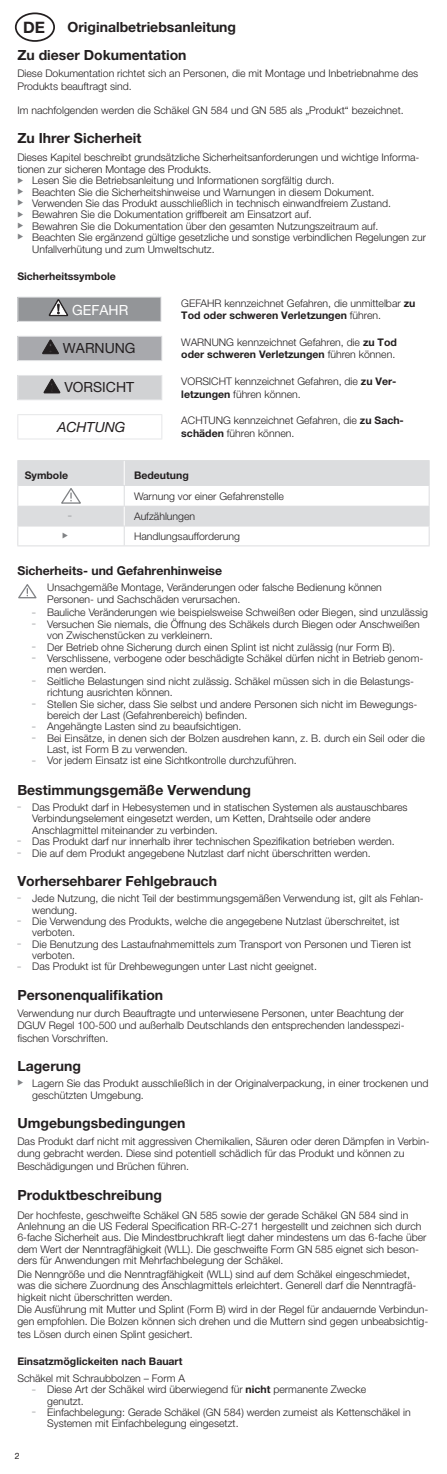
<style>
.page{position:relative;width:447px;height:1474px;background:#fff}
.page>*{position:absolute;margin:0;border:0;box-sizing:border-box;transform-origin:0 0}
.t1{font:700 15.75px "Helvetica Neue LT Pro";color:#231f20}
.t2{font:700 14px/28px "Helvetica Neue LT Pro";color:#231f20}
.t3{font:14px "Helvetica Neue LT Pro";color:#231f20}
.t4{font:italic 14px "Helvetica Neue LT Pro";color:#231f20}
.t5{font:14px "Helvetica Neue LT Pro";color:#fff}
.t6{font:700 12.25px "Helvetica Neue LT Pro";color:#231f20}
.t7{font:300 10.5px/11.4px "Helvetica Neue LT Pro";color:#231f20}
.t8{font:700 10.5px "Helvetica Neue LT Pro";color:#231f20}
.t9{font:8.75px "Helvetica Neue LT Pro";color:#231f20}
.t10{font:7px "Helvetica Neue LT Pro";color:#808285}
.s1{font-weight:700}
</style>
<div class="page">
<div style="left:15px;top:12px;width:40px;height:30px;border:2px solid #231f20;border-radius:50%"></div>
<div style="left:18px;top:297px;width:143px;height:24px;background:#939598"></div>
<hr style="left:17px;top:297px;width:144px;height:1px;background:#e5e6e8">
<svg style="left:17px;top:297px;width:1px;height:24px"></svg>
<svg style="left:160px;top:297px;width:1px;height:24px"></svg>
<hr style="left:17px;top:321px;width:144px;height:1px;background:#e5e6e8">
<svg style="left:49px;top:299px;width:19px;height:17px"></svg>
<div style="left:18px;top:336px;width:144px;height:24px;background:#a8a9ad"></div>
<hr style="left:17px;top:336px;width:145px;height:1px;background:#e5e6e8">
<svg style="left:17px;top:337px;width:1px;height:23px"></svg>
<svg style="left:161px;top:337px;width:1px;height:23px"></svg>
<hr style="left:17px;top:360px;width:145px;height:1px;background:#e5e6e8">
<svg style="left:42px;top:340px;width:17px;height:14px"></svg>
<div style="left:18px;top:375px;width:144px;height:25px;background:#d1d2d4"></div>
<hr style="left:17px;top:375px;width:145px;height:1px;background:#e5e6e8">
<svg style="left:17px;top:376px;width:1px;height:23px"></svg>
<svg style="left:161px;top:376px;width:1px;height:23px"></svg>
<hr style="left:17px;top:399px;width:145px;height:1px;background:#e5e6e8">
<svg style="left:44px;top:379px;width:16px;height:14px"></svg>
<hr style="left:17px;top:414px;width:145px;height:1px;background:#e5e6e8">
<svg style="left:17px;top:415px;width:1px;height:23px"></svg>
<svg style="left:161px;top:415px;width:1px;height:23px"></svg>
<hr style="left:17px;top:438px;width:145px;height:1px;background:#e5e6e8">
<hr style="left:17px;top:545px;width:107px;height:1px;background:#dcdddf">
<hr style="left:124px;top:545px;width:305px;height:1px;background:#dcdddf">
<svg style="left:18px;top:584px;width:19px;height:15px"></svg>
<svg style="left:17px;top:460px;width:412px;height:85px"></svg>
<h1 class="t1" style="left:23px;top:17px;width:23px">DE</h1>
<h2 class="t2" style="left:17px;top:13px;width:220px;text-indent:50px">Originalbetriebsanleitung<br>Zu dieser Dokumentation</h2>
<p class="t7" style="left:17px;top:67px;width:402px;line-height:12.2px">Diese Dokumentation richtet sich an Personen, die mit Montage und Inbetriebnahme des<br>Produkts beauftragt sind.</p>
<p class="t7" style="left:17px;top:104px;width:387px">Im nachfolgenden werden die Schäkel GN 584 und GN 585 als „Produkt“ bezeichnet.</p>
<h2 class="t2" style="left:17px;top:124px;width:125px">Zu Ihrer Sicherheit</h2>
<p class="t7" style="left:17px;top:151px;width:403px">Dieses Kapitel beschreibt grundsätzliche Sicherheitsanforderungen und wichtige Informa-</p>
<p class="t7" style="left:17px;top:163px;width:195px">tionen zur sicheren Montage des Produkts.</p>
<p class="t7" style="left:32px;top:175px;width:303px">Lesen Sie die Betriebsanleitung und Informationen sorgfältig durch.</p>
<p class="t7" style="left:32px;top:186px;width:343px">Beachten Sie die Sicherheitshinweise und Warnungen in diesem Dokument.</p>
<p class="t7" style="left:32px;top:197px;width:360px">Verwenden Sie das Produkt ausschließlich in technisch einwandfreiem Zustand.</p>
<p class="t7" style="left:32px;top:209px;width:281px">Bewahren Sie die Dokumentation griffbereit am Einsatzort auf.</p>
<p class="t7" style="left:32px;top:220px;width:347px">Bewahren Sie die Dokumentation über den gesamten Nutzungszeitraum auf.</p>
<p class="t7" style="left:32px;top:231px;width:395px">Beachten Sie ergänzend gültige gesetzliche und sonstige verbindlichen Regelungen zur</p>
<p class="t7" style="left:32px;top:243px;width:184px">Unfallverhütung und zum Umweltschutz.</p>
<p class="t8" style="left:17px;top:269px;width:100px">Sicherheitssymbole</p>
<h2 class="t5" style="left:72px;top:302px;width:57px">GEFAHR</h2>
<p class="t7" style="left:181px;top:297px;width:235px;line-height:12.2px">GEFAHR kennzeichnet Gefahren, die unmittelbar <span class="s1">zu<br>Tod oder schweren Verletzungen</span> führen.</p>
<h2 class="t3" style="left:63px;top:340px;width:74px">WARNUNG</h2>
<p class="t7" style="left:181px;top:336px;width:217px;line-height:12.2px">WARNUNG kennzeichnet Gefahren, die <span class="s1">zu Tod oder schweren Verletzungen</span> führen können.</p>
<h2 class="t3" style="left:64px;top:379px;width:71px">VORSICHT</h2>
<p class="t7" style="left:181px;top:375px;width:216px;line-height:12.2px">VORSICHT kennzeichnet Gefahren, die <span class="s1">zu Ver&shy;letzungen</span> führen können.</p>
<h2 class="t4" style="left:57px;top:418px;width:70px">ACHTUNG</h2>
<p class="t7" style="left:181px;top:414px;width:224px;line-height:12.2px">ACHTUNG kennzeichnet Gefahren, die <span class="s1">zu Sach&shy;schäden</span> führen können.</p>
<p class="t8" style="left:25px;top:469px;width:45px">Symbole</p>
<p class="t8" style="left:134px;top:469px;width:56px">Bedeutung</p>
<p class="t7" style="left:134px;top:490px;width:151px">Warnung vor einer Gefahrenstelle</p>
<p class="t10" style="left:68px;top:511px;width:5px">–</p>
<p class="t7" style="left:134px;top:506px;width:107px;line-height:19.8px">Aufzählungen<br>Handlungsaufforderung</p>
<p class="t6" style="left:17px;top:563px;width:206px">Sicherheits- und Gefahrenhinweise</p>
<p class="t7" style="left:47px;top:581px;width:336px">Unsachgemäße Montage, Veränderungen oder falsche Bedienung können<br>Personen- und Sachschäden verursachen.</p>
<p class="t7" style="left:32px;top:607px;width:397px"><sup>–</sup> Bauliche Veränderungen wie beispielsweise Schweißen oder Biegen, sind unzulässig</p>
<p class="t7" style="left:47px;top:618px;width:374px;text-indent:-15px"><sup>–</sup> Versuchen Sie niemals, die Öffnung des Schäkels durch Biegen oder Anschweißen von Zwischenstücken zu verkleinern.</p>
<p class="t7" style="left:32px;top:641px;width:364px"><sup>–</sup> Der Betrieb ohne Sicherung durch einen Splint ist nicht zulässig (nur Form B).</p>
<p class="t7" style="left:47px;top:652px;width:377px;text-indent:-15px"><sup>–</sup> Verschlissene, verbogene oder beschädigte Schäkel dürfen nicht in Betrieb genom&shy;men werden.</p>
<p class="t7" style="left:47px;top:675px;width:368px;text-indent:-15px"><sup>–</sup> Seitliche Belastungen sind nicht zulässig. Schäkel müssen sich in die Belastungs&shy;richtung ausrichten können.</p>
<p class="t7" style="left:47px;top:698px;width:371px;text-indent:-15px"><sup>–</sup> Stellen Sie sicher, dass Sie selbst und andere Personen sich nicht im Bewegungs&shy;bereich der Last (Gefahrenbereich) befinden.</p>
<p class="t7" style="left:32px;top:720px;width:210px"><sup>–</sup> Angehängte Lasten sind zu beaufsichtigen.</p>
<p class="t7" style="left:47px;top:732px;width:379px;text-indent:-15px"><sup>–</sup> Bei Einsätze, in denen sich der Bolzen ausdrehen kann, z. B. durch ein Seil oder die<br>Last, ist Form B zu verwenden.</p>
<p class="t7" style="left:32px;top:754px;width:266px"><sup>–</sup> Vor jedem Einsatz ist eine Sichtkontrolle durchzuführen.</p>
<h2 class="t2" style="left:17px;top:775px;width:235px">Bestimmungsgemäße Verwendung</h2>
<p class="t7" style="left:32px;top:801px;width:376px;text-indent:-15px"><sup>–</sup> Das Produkt darf in Hebesystemen und in statischen Systemen als austauschbares<br>Verbindungselement eingesetzt werden, um Ketten, Drahtseile oder andere<br>Anschlagmittel miteinander zu verbinden.</p>
<p class="t7" style="left:17px;top:835px;width:379px"><sup>–</sup> Das Produkt darf nur innerhalb ihrer technischen Spezifikation betrieben werden.</p>
<p class="t7" style="left:17px;top:846px;width:354px"><sup>–</sup> Die auf dem Produkt angegebene Nutzlast darf nicht überschritten werden.</p>
<h2 class="t2" style="left:17px;top:866px;width:201px">Vorhersehbarer Fehlgebrauch</h2>
<p class="t7" style="left:32px;top:892px;width:393px;text-indent:-15px"><sup>–</sup> Jede Nutzung, die nicht Teil der bestimmungsgemäßen Verwendung ist, gilt als Fehlan&shy;wendung.</p>
<p class="t7" style="left:32px;top:915px;width:369px;text-indent:-15px"><sup>–</sup> Die Verwendung des Produkts, welche die angegebene Nutzlast überschreitet, ist verboten.</p>
<p class="t7" style="left:32px;top:938px;width:380px;text-indent:-15px"><sup>–</sup> Die Benutzung des Lastaufnahmemittels zum Transport von Personen und Tieren ist verboten.</p>
<p class="t7" style="left:17px;top:960px;width:301px"><sup>–</sup> Das Produkt ist für Drehbewegungen unter Last nicht geeignet.</p>
<h2 class="t2" style="left:17px;top:980px;width:147px">Personenqualifikation</h2>
<p class="t7" style="left:17px;top:1006px;width:388px;line-height:12.2px;text-align:justify">Verwendung nur durch Beauftragte und unterwiesene Personen, unter Beachtung der DGUV Regel 100-500 und außerhalb Deutschlands den entsprechenden landesspezi&shy;fischen Vorschriften.</p>
<h2 class="t2" style="left:17px;top:1051px;width:65px">Lagerung</h2>
<p class="t7" style="left:32px;top:1077px;width:397px">Lagern Sie das Produkt ausschließlich in der Originalverpackung, in einer trockenen und geschützten Umgebung.</p>
<h2 class="t2" style="left:17px;top:1108px;width:169px">Umgebungsbedingungen</h2>
<p class="t7" style="left:17px;top:1135px;width:413px;line-height:12.2px">Das Produkt darf nicht mit aggressiven Chemikalien, Säuren oder deren Dämpfen in Verbin&shy;dung gebracht werden. Diese sind potentiell schädlich für das Produkt und können zu<br>Beschädigungen und Brüchen führen.</p>
<h2 class="t2" style="left:17px;top:1180px;width:146px">Produktbeschreibung</h2>
<p class="t7" style="left:17px;top:1208px;width:410px">Der hochfeste, geschweifte Schäkel GN 585 sowie der gerade Schäkel GN 584 sind in Anlehnung an die US Federal Specification RR-C-271 hergestellt und zeichnen sich durch 6-fache Sicherheit aus. Die Mindestbruchkraft liegt daher mindestens um das 6-fache über dem Wert der Nenntragfähigkeit (WLL). Die geschweifte Form GN 585 eignet sich beson&shy;ders für Anwendungen mit Mehrfachbelegung der Schäkel.</p>
<p class="t7" style="left:17px;top:1268px;width:412px;line-height:11.9px">Die Nenngröße und die Nenntragfähigkeit (WLL) sind auf dem Schäkel eingeschmiedet, was die sichere Zuordnung des Anschlagmittels erleichtert. Generell darf die Nenntragfä&shy;higkeit nicht überschritten werden.<br>Die Ausführung mit Mutter und Splint (Form B) wird in der Regel für andauernde Verbindun&shy;gen empfohlen. Die Bolzen können sich drehen und die Muttern sind gegen unbeabsichtig&shy;tes Lösen durch einen Splint gesichert.</p>
<p class="t8" style="left:17px;top:1354px;width:166px">Einsatzmöglickeiten nach Bauart</p>
<p class="t7" style="left:17px;top:1372px;width:169px">Schäkel mit Schraubbolzen – Form A</p>
<p class="t7" style="left:47px;top:1383px;width:320px;text-indent:-15px"><sup>–</sup> Diese Art der Schäkel wird überwiegend für <span class="s1">nicht</span> permanente Zwecke genutzt.</p>
<p class="t7" style="left:47px;top:1406px;width:365px;text-indent:-15px"><sup>–</sup> Einfachbelegung: Gerade Schäkel (GN 584) werden zumeist als Kettenschäkel in<br>Systemen mit Einfachbelegung eingesetzt.</p>
<p class="t9" style="left:15px;top:1450px;width:6px">2</p>
</div>
